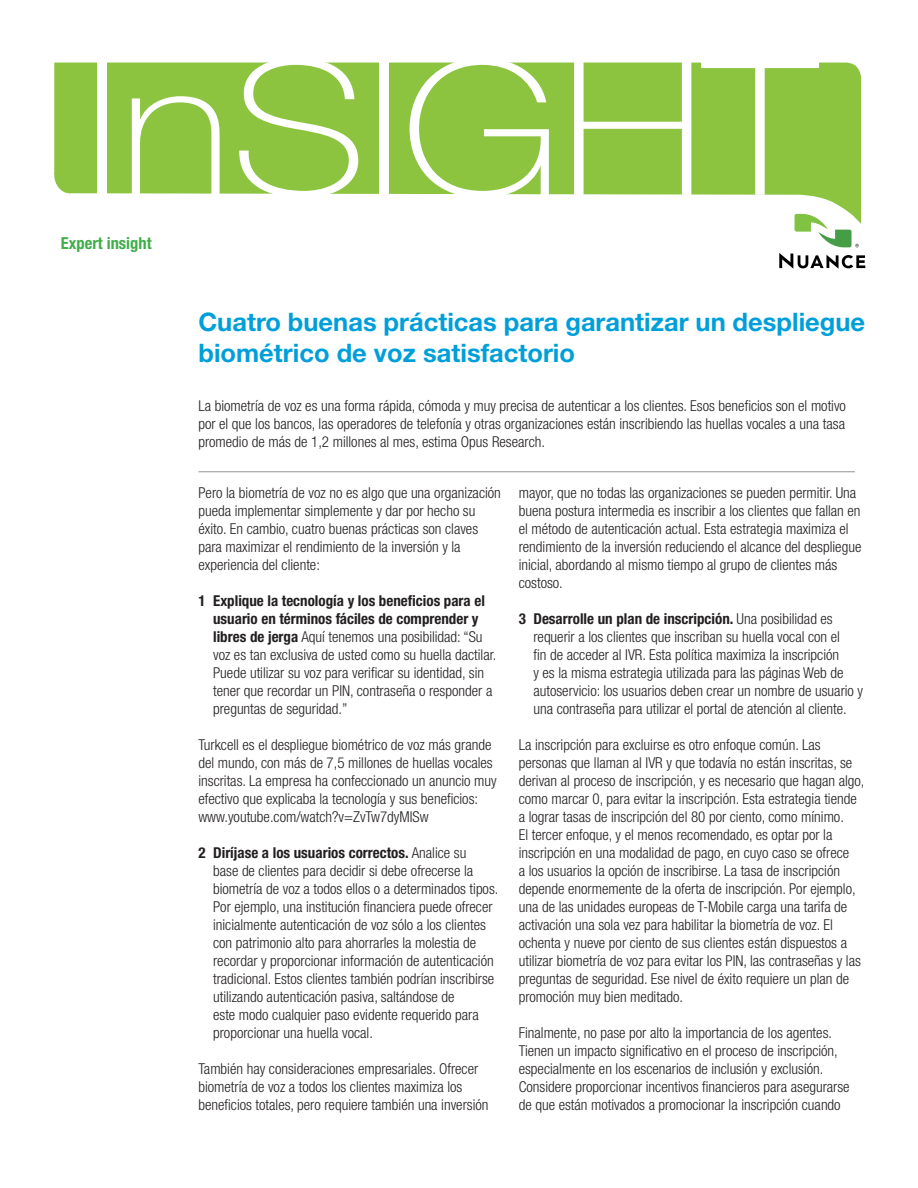
<style>
.page{position:relative;width:918px;height:1188px;background:#fff}
.page>*{position:absolute;margin:0;border:0;box-sizing:border-box;transform-origin:0 0}
.t1{font:100 187.5px "Helvetica Neue LT Std";letter-spacing:-.005em;color:#fff;scale:1.15 1}
.t2{font:700 25.5px/30.6px "Helvetica Neue LT Std";color:#009fda}
.t3{font:700 condensed 16.5px "Helvetica Neue LT Std";color:#40ae49}
.t4{font:300 condensed 15px/18px "Helvetica Neue LT Std";color:#231f20}
.s1{font-weight:700}
</style>
<div class="page">
<svg style="left:54px;top:63px;width:807px;height:161px;fill:#8cc440"></svg>
<svg style="left:779px;top:253px;width:86px;height:16px"></svg>
<svg style="left:795px;top:214px;width:64px;height:33px"></svg>
<hr style="left:198px;top:471px;width:657px;height:1px;background:#939598">
<p class="t1" style="left:84px;top:21px;width:638px">InSIGHT</p>
<p class="t3" style="left:61px;top:233px;width:92px">Expert insight</p>
<p class="t2" style="left:198px;top:306px;width:668px">Cuatro buenas prácticas para garantizar un despliegue biométrico de voz satisfactorio</p>
<p class="t4" style="left:198px;top:396px;width:649px;text-align:justify">La biometría de voz es una forma rápida, cómoda y muy precisa de autenticar a los clientes. Esos beneficios son el motivo por el que los bancos, las operadores de telefonía y otras organizaciones están inscribiendo las huellas vocales a una tasa promedio de más de 1,2 millones al mes, estima Opus Research.</p>
<p class="t4" style="left:198px;top:484px;width:304px">Pero la biometría de voz no es algo que una organización pueda implementar simplemente y dar por hecho su éxito. En cambio, cuatro buenas prácticas son claves para maximizar el rendimiento de la inversión y la experiencia del cliente:</p>
<p class="t4" style="left:213px;top:592px;width:285px;text-indent:-15px"><span class="s1">1 Explique la tecnología y los beneficios para el usuario en términos fáciles de comprender y libres de jerga</span> Aquí tenemos una posibilidad: “Su voz es tan exclusiva de usted como su huella dactilar.<br>Puede utilizar su voz para verificar su identidad, sin tener que recordar un PIN, contraseña o responder a preguntas de seguridad.”</p>
<p class="t4" style="left:198px;top:736px;width:300px">Turkcell es el despliegue biométrico de voz más grande del mundo, con más de 7,5 millones de huellas vocales inscritas. La empresa ha confeccionado un anuncio muy efectivo que explicaba la tecnología y sus beneficios: www.youtube.com/watch?v=ZvTw7dyMISw</p>
<p class="t4" style="left:213px;top:844px;width:287px;text-indent:-15px"><span class="s1">2 Diríjase a los usuarios correctos.</span> Analice su<br>base de clientes para decidir si debe ofrecerse la biometría de voz a todos ellos o a determinados tipos.<br>Por ejemplo, una institución financiera puede ofrecer inicialmente autenticación de voz sólo a los clientes con patrimonio alto para ahorrarles la molestia de recordar y proporcionar información de autenticación tradicional. Estos clientes también podrían inscribirse utilizando autenticación pasiva, saltándose de<br>este modo cualquier paso evidente requerido para proporcionar una huella vocal.</p>
<p class="t4" style="left:198px;top:1060px;width:292px">También hay consideraciones empresariales. Ofrecer biometría de voz a todos los clientes maximiza los beneficios totales, pero requiere también una inversión</p>
<p class="t4" style="left:519px;top:484px;width:344px">mayor, que no todas las organizaciones se pueden permitir. Una buena postura intermedia es inscribir a los clientes que fallan en el método de autenticación actual. Esta estrategia maximiza el rendimiento de la inversión reduciendo el alcance del despliegue inicial, abordando al mismo tiempo al grupo de clientes más costoso.</p>
<p class="t4" style="left:533px;top:610px;width:331px;text-indent:-15px"><span class="s1">3 Desarrolle un plan de inscripción.</span> Una posibilidad es requerir a los clientes que inscriban su huella vocal con el<br>fin de acceder al IVR. Esta política maximiza la inscripción<br>y es la misma estrategia utilizada para las páginas Web de autoservicio: los usuarios deben crear un nombre de usuario y una contraseña para utilizar el portal de atención al cliente.</p>
<p class="t4" style="left:519px;top:736px;width:347px">La inscripción para excluirse es otro enfoque común. Las personas que llaman al IVR y que todavía no están inscritas, se derivan al proceso de inscripción, y es necesario que hagan algo, como marcar 0, para evitar la inscripción. Esta estrategia tiende a lograr tasas de inscripción del 80 por ciento, como mínimo.<br>El tercer enfoque, y el menos recomendado, es optar por la inscripción en una modalidad de pago, en cuyo caso se ofrece<br>a los usuarios la opción de inscribirse. La tasa de inscripción depende enormemente de la oferta de inscripción. Por ejemplo, una de las unidades europeas de T-Mobile carga una tarifa de activación una sola vez para habilitar la biometría de voz. El ochenta y nueve por ciento de sus clientes están dispuestos a utilizar biometría de voz para evitar los PIN, las contraseñas y las preguntas de seguridad. Ese nivel de éxito requiere un plan de promoción muy bien meditado.</p>
<p class="t4" style="left:519px;top:1024px;width:332px">Finalmente, no pase por alto la importancia de los agentes.<br>Tienen un impacto significativo en el proceso de inscripción, especialmente en los escenarios de inclusión y exclusión.<br>Considere proporcionar incentivos financieros para asegurarse de que están motivados a promocionar la inscripción cuando</p>
</div>
